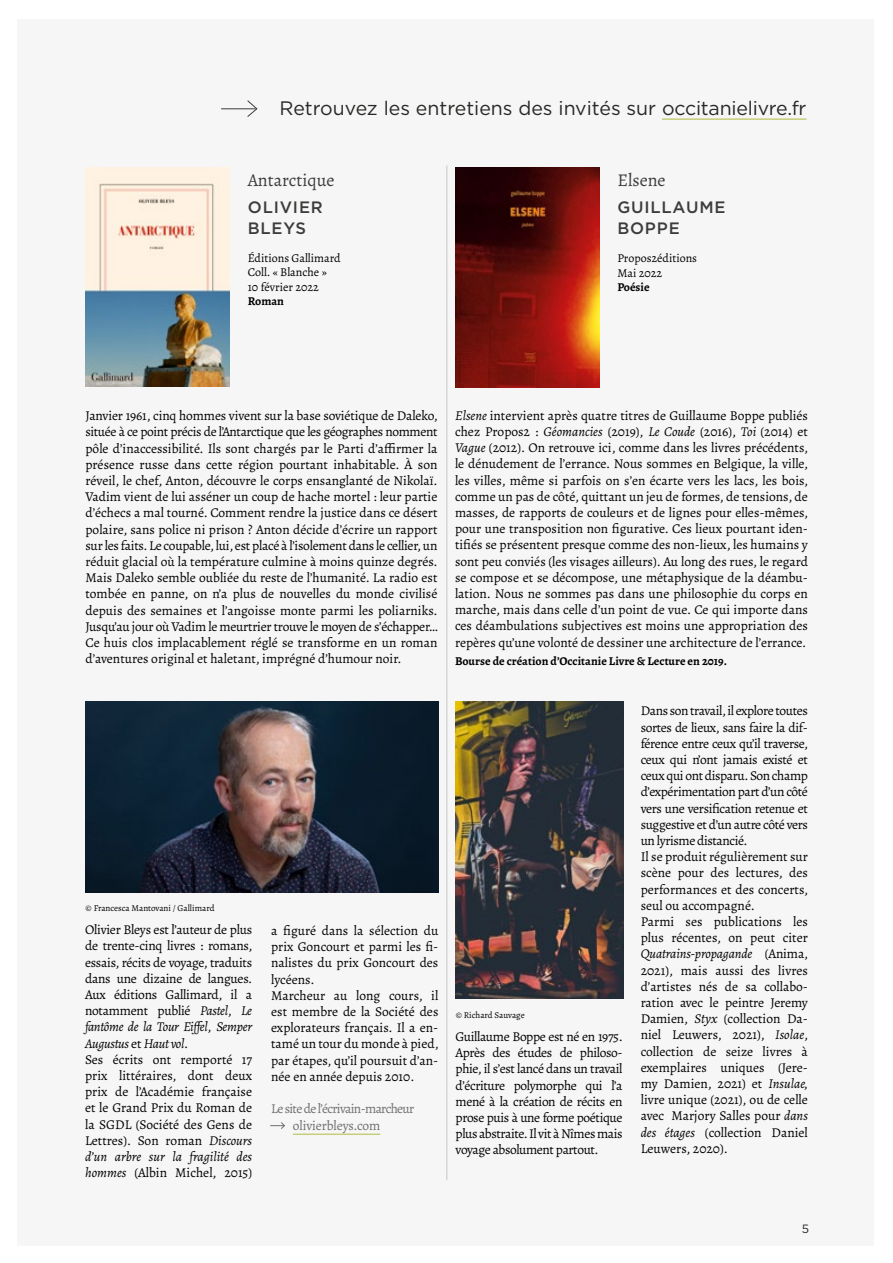
<style>
.page{position:relative;width:893px;height:1263px;background:#fff}
.page>*{position:absolute;margin:0;border:0;box-sizing:border-box;transform-origin:0 0}
.t1{font:19.5px "Gotham";color:#282827}
.t2{font:18px "Alegreya";color:#3c3c3b}
.t3{font:500 16.5px/21px "Gotham";letter-spacing:.05em;color:#3c3c3b}
.t4{font:13.5px/16.2px "Alegreya";color:#000;text-align:justify}
.t5{font:13.5px/16.2px "Alegreya";letter-spacing:-.02em;color:#000}
.t6{font:13.5px/16.5px "Alegreya";letter-spacing:-.05em;color:#706f6f}
.t7{font:12px/14.4px "Alegreya";color:#000}
.t8{font:700 12px "Alegreya";color:#000}
.t9{font:12px "Gotham";color:#282827}
.t10{font:9px "Alegreya";color:#000}
.s1{font-style:italic}
</style>
<div class="page">
<div style="left:17px;top:19px;width:856px;height:1227px;background:#f6f6f6"></div>
<hr style="left:446px;top:166px;width:1px;height:1014px;background:#c6c6c6">
<hr style="left:662px;top:118px;width:144px;height:2px;background:#c6ce7b">
<hr style="left:221px;top:108px;width:35px;height:1px;background:#3c3c3b">
<svg style="left:247px;top:100px;width:11px;height:17px"></svg>
<img style="left:456px;top:702px;width:167px;height:297px">
<img style="left:85px;top:168px;width:144px;height:219px">
<img style="left:455px;top:168px;width:144px;height:219px">
<svg style="left:270px;top:1122px;width:15px;height:7px"></svg>
<img style="left:86px;top:701px;width:352px;height:191px">
<hr style="left:293px;top:1133px;width:87px;height:2px;background:#c6ce7b">
<h1 class="t1" style="left:279px;top:95px;width:529px">Retrouvez les entretiens des invités sur occitanielivre.fr</h1>
<h2 class="t2" style="left:248px;top:169px;width:88px">Antarctique</h2>
<p class="t3" style="left:248px;top:197px;width:76px">OLIVIER<br>BLEYS</p>
<p class="t7" style="left:248px;top:251px;width:94px">Éditions Gallimard<br>Coll. « Blanche »<br>10 février 2022</p>
<p class="t8" style="left:248px;top:293px;width:38px">Roman</p>
<h2 class="t2" style="left:617px;top:169px;width:50px">Elsene</h2>
<p class="t3" style="left:617px;top:197px;width:110px">GUILLAUME<br>BOPPE</p>
<p class="t7" style="left:617px;top:251px;width:81px">Propos2éditions<br>Mai 2022</p>
<p class="t8" style="left:617px;top:279px;width:34px">Poésie</p>
<p class="t4" style="left:85px;top:408px;width:354px">Janvier 1961, cinq hommes vivent sur la base soviétique de Daleko, située à ce point précis de l’Antarctique que les géographes nomment pôle d’inaccessibilité. Ils sont chargés par le Parti d’affirmer la présence russe dans cette région pourtant inhabitable. À son réveil, le chef, Anton, découvre le corps ensanglanté de Nikolaï.<br>Vadim vient de lui asséner un coup de hache mortel : leur partie d’échecs a mal tourné. Comment rendre la justice dans ce désert polaire, sans police ni prison ? Anton décide d’écrire un rapport sur les faits. Le coupable, lui, est placé à l’isolement dans le cellier, un réduit glacial où la température culmine à moins quinze degrés.<br>Mais Daleko semble oubliée du reste de l’humanité. La radio est tombée en panne, on n’a plus de nouvelles du monde civilisé depuis des semaines et l’angoisse monte parmi les poliarniks.<br>Jusqu’au jour où Vadim le meurtrier trouve le moyen de s’échapper… Ce huis clos implacablement réglé se transforme en un roman d’aventures original et haletant, imprégné d’humour noir.</p>
<p class="t10" style="left:86px;top:902px;width:130px">© Francesca Mantovani / Gallimard</p>
<p class="t5" style="left:85px;top:921px;width:169px">Olivier Bleys est l’auteur de plus de trente-cinq livres : romans, essais, récits de voyage, traduits dans une dizaine de langues.<br>Aux éditions Gallimard, il a notamment publié <span class="s1">Pastel</span>, <span class="s1">Le fantôme de la Tour Eiffel</span>, <span class="s1">Semper<br>Augustus</span> et <span class="s1">Haut vol</span>.<br>Ses écrits ont remporté 17 prix littéraires, dont deux prix de l’Académie française et le Grand Prix du Roman de la SGDL (Société des Gens de<br>Lettres). Son roman <span class="s1">Discours d’un arbre sur la fragilité des hommes</span> (Albin Michel, 2015)</p>
<p class="t4" style="left:271px;top:922px;width:169px;text-align:left">a figuré dans la sélection du prix Goncourt et parmi les fi&shy;nalistes du prix Goncourt des lycéens.<br>Marcheur au long cours, il est membre de la Société des explorateurs français. Il a en&shy;tamé un tour du monde à pied, par étapes, qu’il poursuit d’an&shy;née en année depuis 2010.</p>
<p class="t6" style="left:293px;top:1100px;width:123px;text-indent:-22px">Le site de l’écrivain-marcheur olivierbleys.com</p>
<p class="t4" style="left:455px;top:407px;width:355px"><span class="s1">Elsene</span> intervient après quatre titres de Guillaume Boppe publiés chez Propos2 : <span class="s1">Géomancies</span> (2019), <span class="s1">Le Coude</span> (2016), <span class="s1">Toi</span> (2014) et <span class="s1">Vague</span> (2012). On retrouve ici, comme dans les livres précédents, le dénudement de l’errance. Nous sommes en Belgique, la ville, les villes, même si parfois on s’en écarte vers les lacs, les bois, comme un pas de côté, quittant un jeu de formes, de tensions, de masses, de rapports de couleurs et de lignes pour elles-mêmes, pour une transposition non figurative. Ces lieux pourtant iden&shy;tifiés se présentent presque comme des non-lieux, les humains y sont peu conviés (les visages ailleurs). Au long des rues, le regard se compose et se décompose, une métaphysique de la déambu&shy;lation. Nous ne sommes pas dans une philosophie du corps en marche, mais dans celle d’un point de vue. Ce qui importe dans ces déambulations subjectives est moins une appropriation des repères qu’une volonté de dessiner une architecture de l’errance.</p>
<p class="t8" style="left:455px;top:653px;width:273px">Bourse de création d’Occitanie Livre &amp; Lecture en 2019.</p>
<p class="t10" style="left:456px;top:1009px;width:71px">© Richard Sauvage</p>
<p class="t4" style="left:456px;top:1028px;width:169px">Guillaume Boppe est né en 1975.<br>Après des études de philoso&shy;phie, il s’est lancé dans un travail d’écriture polymorphe qui l’a mené à la création de récits en prose puis à une forme poétique plus abstraite. Il vit à Nîmes mais voyage absolument partout.</p>
<p class="t4" style="left:641px;top:703px;width:169px;text-align:left">Dans son travail, il explore toutes sortes de lieux, sans faire la dif&shy;férence entre ceux qu’il traverse, ceux qui n’ont jamais existé et ceux qui ont disparu. Son champ d’expérimentation part d’un côté vers une versification retenue et suggestive et d’un autre côté vers un lyrisme distancié.<br>Il se produit régulièrement sur scène pour des lectures, des performances et des concerts, seul ou accompagné.<br>Parmi ses publications les plus récentes, on peut citer<br><span class="s1">Quatrains-propagande</span> (Anima,<br>2021), mais aussi des livres d’artistes nés de sa collabo&shy;ration avec le peintre Jeremy<br>Damien, <span class="s1">Styx</span> (collection Da&shy;niel Leuwers, 2021), <span class="s1">Isolae</span>, collection de seize livres à exemplaires uniques (Jere&shy;my Damien, 2021) et <span class="s1">Insulae, </span>livre unique (2021), ou de celle avec Marjory Salles pour <span class="s1">dans des étages</span> (collection Daniel<br>Leuwers, 2020).</p>
<p class="t9" style="left:803px;top:1221px;width:9px">5</p>
</div>
